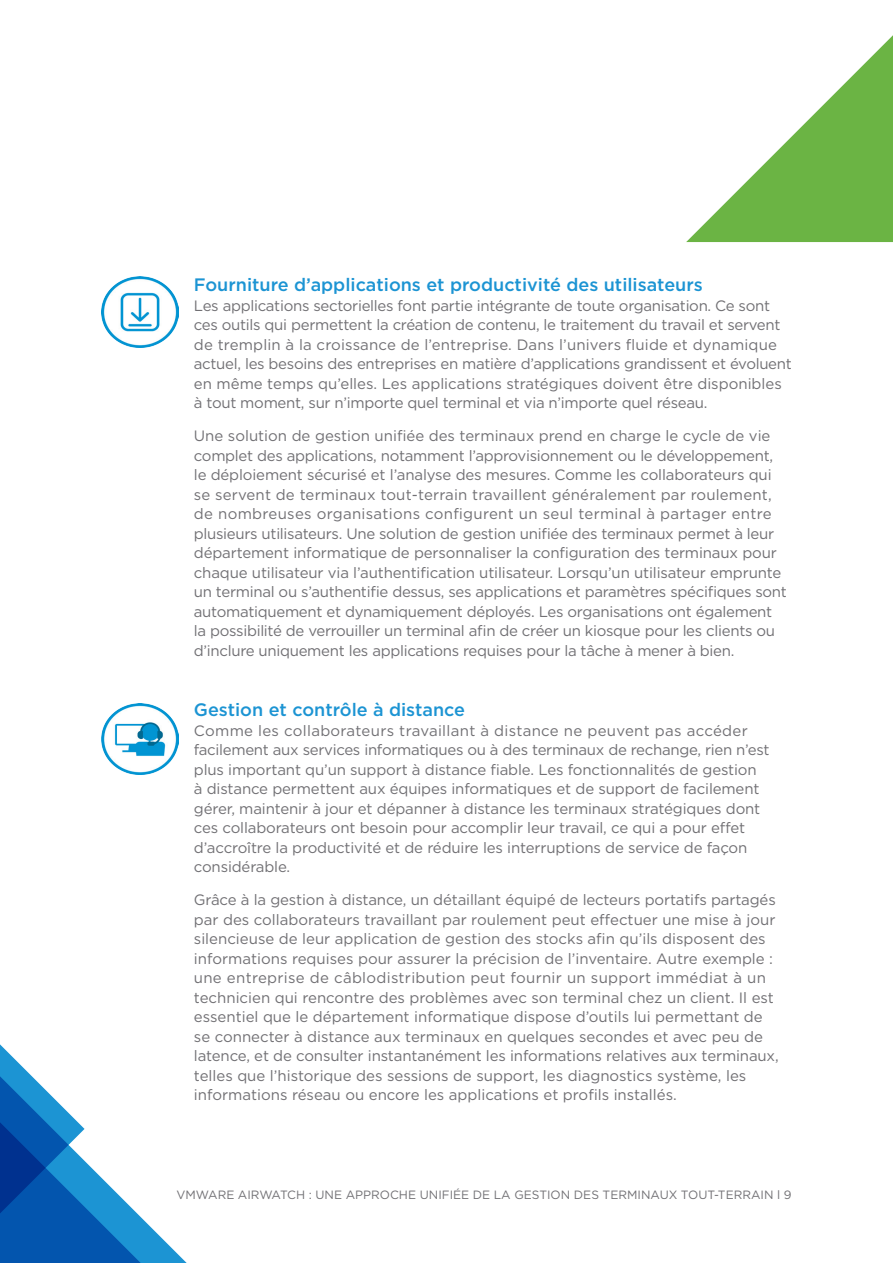
<style>
.page{position:relative;width:893px;height:1263px;background:#fff}
.page>*{position:absolute;margin:0;border:0;box-sizing:border-box;transform-origin:0 0}
.subhead{font:500 18px "Gotham";color:#1c94d3}
.body{font:15px/19.5px "Gotham";letter-spacing:-.01em;color:#717074}
.body-2{font:12px "Gotham";color:#717074}
</style>
<div class="page">
<svg style="left:85px;top:1161px;width:102px;height:102px"></svg>
<svg style="left:0;top:1044px;width:85px;height:219px"></svg>
<img style="left:101px;top:277px;width:78px;height:71px">
<img style="left:101px;top:704px;width:78px;height:71px">
<svg style="left:686px;top:35px;width:207px;height:207px"></svg>
<p class="subhead" style="left:194px;top:273px;width:510px">Fourniture d’applications et productivité des utilisateurs</p>
<p class="body" style="left:194px;top:295px;width:599px">Les applications sectorielles font partie intégrante de toute organisation. Ce sont ces outils qui permettent la création de contenu, le traitement du travail et servent de tremplin à la croissance de l’entreprise. Dans l’univers fluide et dynamique actuel, les besoins des entreprises en matière d’applications grandissent et évoluent en même temps qu’elles. Les applications stratégiques doivent être disponibles à tout moment, sur n’importe quel terminal et via n’importe quel réseau.</p>
<p class="body" style="left:194px;top:426px;width:594px">Une solution de gestion unifiée des terminaux prend en charge le cycle de vie complet des applications, notamment l’approvisionnement ou le développement, le déploiement sécurisé et l’analyse des mesures. Comme les collaborateurs qui se servent de terminaux tout-terrain travaillent généralement par roulement, de nombreuses organisations configurent un seul terminal à partager entre plusieurs utilisateurs. Une solution de gestion unifiée des terminaux permet à leur département informatique de personnaliser la configuration des terminaux pour chaque utilisateur via l’authentification utilisateur. Lorsqu’un utilisateur emprunte un terminal ou s’authentifie dessus, ses applications et paramètres spécifiques sont automatiquement et dynamiquement déployés. Les organisations ont également la possibilité de verrouiller un terminal afin de créer un kiosque pour les clients ou d’inclure uniquement les applications requises pour la tâche à mener à bien.</p>
<p class="subhead" style="left:194px;top:698px;width:273px">Gestion et contrôle à distance</p>
<p class="body" style="left:194px;top:720px;width:577px">Comme les collaborateurs travaillant à distance ne peuvent pas accéder facilement aux services informatiques ou à des terminaux de rechange, rien n’est plus important qu’un support à distance fiable. Les fonctionnalités de gestion<br>à distance permettent aux équipes informatiques et de support de facilement gérer, maintenir à jour et dépanner à distance les terminaux stratégiques dont ces collaborateurs ont besoin pour accomplir leur travail, ce qui a pour effet d’accroître la productivité et de réduire les interruptions de service de façon considérable.</p>
<p class="body" style="left:194px;top:890px;width:586px">Grâce à la gestion à distance, un détaillant équipé de lecteurs portatifs partagés par des collaborateurs travaillant par roulement peut effectuer une mise à jour silencieuse de leur application de gestion des stocks afin qu’ils disposent des informations requises pour assurer la précision de l’inventaire. Autre exemple : une entreprise de câblodistribution peut fournir un support immédiat à un technicien qui rencontre des problèmes avec son terminal chez un client. Il est essentiel que le département informatique dispose d’outils lui permettant de se connecter à distance aux terminaux en quelques secondes et avec peu de latence, et de consulter instantanément les informations relatives aux terminaux, telles que l’historique des sessions de support, les diagnostics système, les informations réseau ou encore les applications et profils installés.</p>
<p class="body-2" style="left:177px;top:1187px;width:617px">VMWARE AIRWATCH : UNE APPROCHE UNIFIÉE DE LA GESTION DES TERMINAUX TOUT-TERRAIN l 9</p>
</div>
